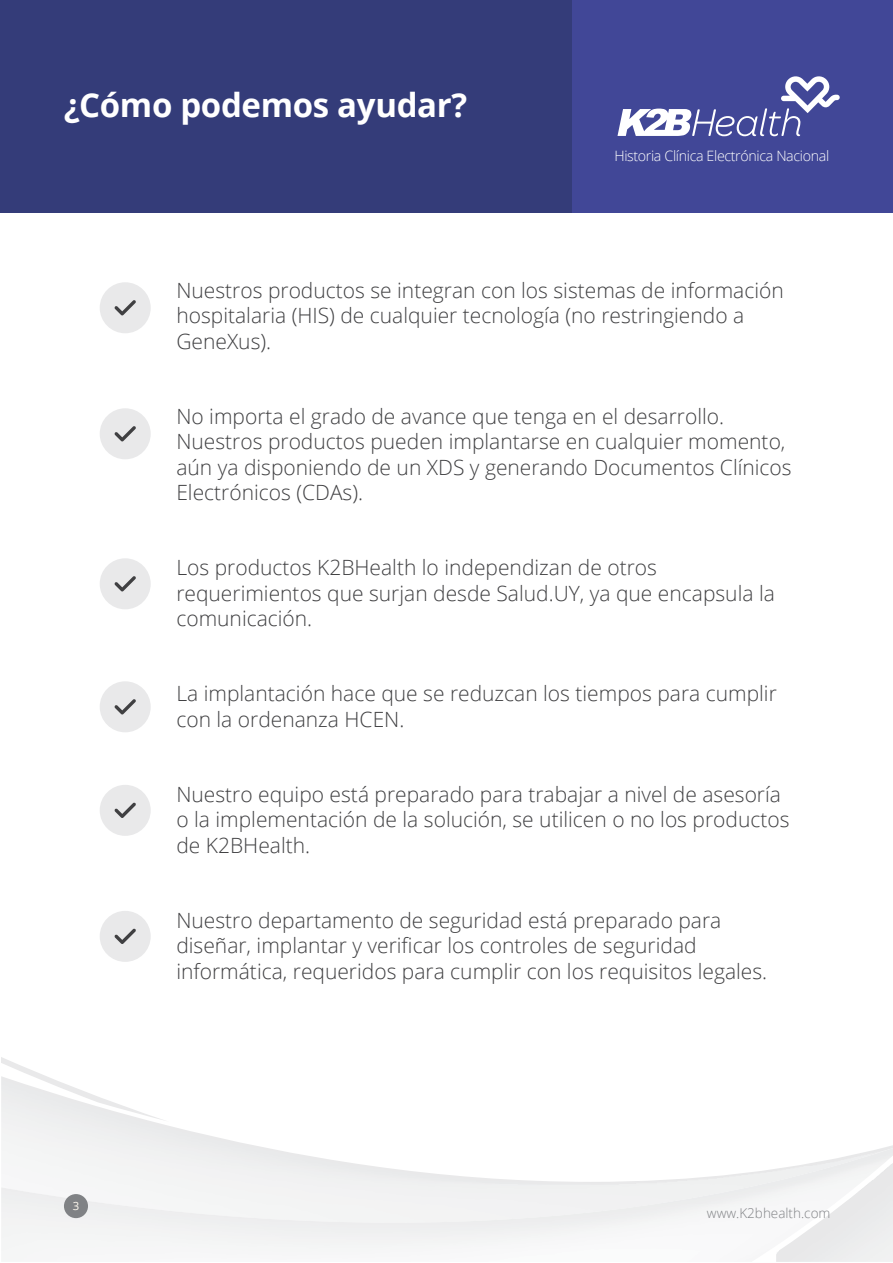
<style>
.page{position:relative;width:893px;height:1263px;background:#fff}
.page>*{position:absolute;margin:0;border:0;box-sizing:border-box;transform-origin:0 0}
.t1{font:700 33px "Open Sans";letter-spacing:-.01em;color:#fff}
.t2{font:300 21px/25.2px "Open Sans";color:#404042}
.t3{font:300 14.25px "Open Sans";letter-spacing:-.025em;color:#fff}
.t4{font:300 13.5px "Open Sans";color:#808285}
.t5{font:11.4px "Open Sans";color:#fffaf0}
</style>
<div class="page">
<svg style="left:1px;top:1057px;width:44px;height:19px"></svg>
<svg style="left:767px;top:1153px;width:126px;height:98px"></svg>
<img style="left:776px;top:1162px;width:117px;height:100px">
<div style="left:64px;top:1194px;width:24px;height:24px;background:#808285;border-radius:50%"></div>
<div style="left:0;top:0;width:593px;height:213px;background:#343c79"></div>
<div style="left:572px;top:0;width:321px;height:213px;background:#414797"></div>
<div style="left:100px;top:282px;width:51px;height:51px;background:#e9e9ea;border-radius:50%"></div>
<div style="left:100px;top:408px;width:51px;height:51px;background:#e9e9ea;border-radius:50%"></div>
<div style="left:100px;top:558px;width:51px;height:51px;background:#e9e9ea;border-radius:50%"></div>
<div style="left:100px;top:681px;width:51px;height:51px;background:#e9e9ea;border-radius:50%"></div>
<div style="left:100px;top:785px;width:51px;height:51px;background:#e9e9ea;border-radius:50%"></div>
<div style="left:100px;top:911px;width:51px;height:51px;background:#e9e9ea;border-radius:50%"></div>
<svg style="left:114px;top:802px;width:22px;height:16px"></svg>
<svg style="left:114px;top:928px;width:22px;height:16px"></svg>
<svg style="left:114px;top:699px;width:22px;height:15px"></svg>
<svg style="left:114px;top:576px;width:22px;height:15px"></svg>
<svg style="left:114px;top:426px;width:22px;height:15px"></svg>
<svg style="left:114px;top:300px;width:22px;height:15px"></svg>
<svg style="left:617px;top:76px;width:223px;height:60px"></svg>
<h1 class="t1" style="left:64px;top:82px;width:405px">¿Cómo podemos ayudar?</h1>
<p class="t3" style="left:614px;top:146px;width:216px">Historia Clínica Electrónica Nacional</p>
<p class="t2" style="left:176px;top:277px;width:609px">Nuestros productos se integran con los sistemas de información hospitalaria (HIS) de cualquier tecnología (no restringiendo a<br>GeneXus).</p>
<p class="t2" style="left:176px;top:403px;width:617px">No importa el grado de avance que tenga en el desarrollo.<br>Nuestros productos pueden implantarse en cualquier momento, aún ya disponiendo de un XDS y generando Documentos Clínicos Electrónicos (CDAs).</p>
<p class="t2" style="left:176px;top:555px;width:600px">Los productos K2BHealth lo independizan de otros requerimientos que surjan desde Salud.UY, ya que encapsula la comunicación.</p>
<p class="t2" style="left:176px;top:681px;width:602px">La implantación hace que se reduzcan los tiempos para cumplir con la ordenanza HCEN.</p>
<p class="t2" style="left:176px;top:781px;width:615px">Nuestro equipo está preparado para trabajar a nivel de asesoría o la implementación de la solución, se utilicen o no los productos de K2BHealth.</p>
<p class="t5" style="left:73px;top:1197px;width:8px">3</p>
<p class="t2" style="left:176px;top:907px;width:592px">Nuestro departamento de seguridad está preparado para diseñar, implantar y verificar los controles de seguridad informática, requeridos para cumplir con los requisitos legales.</p>
<p class="t4" style="left:707px;top:1204px;width:125px">www.K2bhealth.com</p>
</div>
